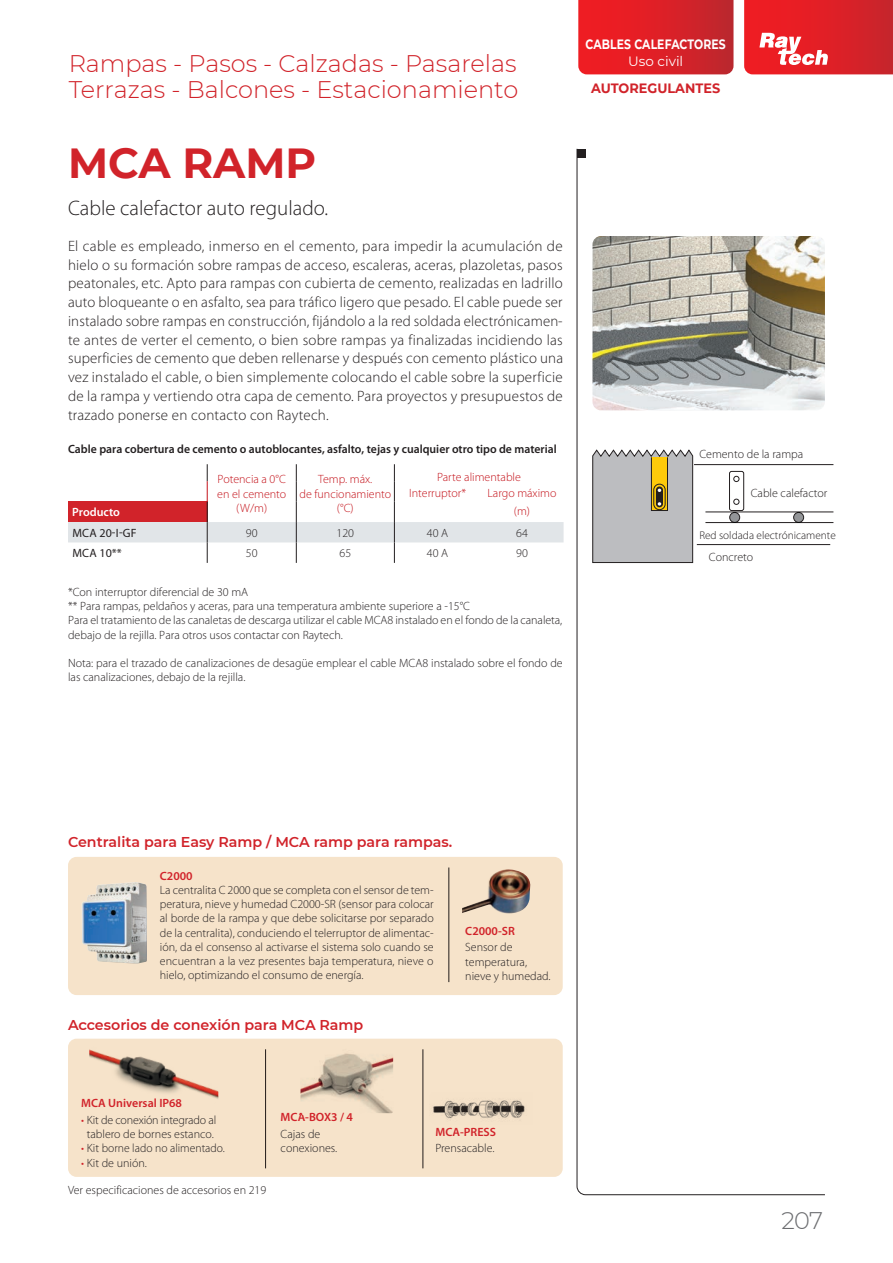
<style>
.page{position:relative;width:893px;height:1263px;background:#fff}
.page>*{position:absolute;margin:0;border:0;box-sizing:border-box;transform-origin:0 0}
.TITOLO_28{font:700 42px "Montserrat";color:#d1232a}
.t1{font:300 24px "Montserrat";color:#d1232a}
.t2{font:300 24px "Montserrat";color:#6c6d70}
.Sottotitolo_16int{font:300 21px "Myriad Pro";color:#231f20}
.TESTO_10_12_5{font:300 15px/18.8px "Myriad Pro";letter-spacing:.015em;color:#231f20;text-align:justify}
.t3{font:600 14.25px "Montserrat";color:#d1232a}
.t4{font:700 13.5px "Montserrat";letter-spacing:.01em;color:#fff;scale:.8 1}
.t5{font:700 13.5px "Montserrat";color:#d1232a;scale:.95 1}
.t6{font:13.5px "Montserrat";color:#fff}
.DIDA_testo_8{font:300 12px/14.2px "Myriad Pro";color:#231f20}
.TestoING{font:300 12px/14.2px "Myriad Pro";color:#231f20}
.t7{font:300 12px/14.2px "Myriad Pro";color:#c4121a;text-align:center}
.testo{font:600 12px "Myriad Pro";color:#231f20}
.DIDA_semi_red{font:600 12px "Myriad Pro";color:#d1232a}
.Normale{font:300 12px "Myriad Pro";color:#231f20}
.t8{font:12px "Myriad Pro";letter-spacing:.02em;color:#231f20}
.t9{font:600 12px "Myriad Pro";color:#fff}
.DIDA_testo_8-2{font:600 12px "Myriad Pro";color:#d1232a}
.Normale-2{font:300 11.25px "Myriad Pro";color:#231f20}
.s1{color:#d1232a}
</style>
<div class="page">
<svg style="left:578px;top:0;width:155px;height:74px;background:#db2127"></svg>
<svg style="left:577px;top:148px;width:248px;height:1047px"></svg>
<svg style="left:744px;top:0;width:149px;height:74px;background:#e13036"></svg>
<div style="left:68px;top:1039px;width:495px;height:138px;background:#f6e3ca;border-radius:9px"></div>
<svg style="left:68px;top:464px;width:496px;height:99px"></svg>
<img style="left:89px;top:1038px;width:129px;height:61px">
<img style="left:433px;top:1099px;width:92px;height:21px">
<hr style="left:423px;top:1049px;width:1px;height:119px;background:#231f20">
<hr style="left:265px;top:1049px;width:1px;height:119px;background:#231f20">
<img style="left:592px;top:236px;width:233px;height:174px">
<hr style="left:697px;top:544px;width:133px;height:1px;background:#231f20">
<hr style="left:694px;top:464px;width:139px;height:1px;background:#231f20">
<div style="left:68px;top:857px;width:495px;height:138px;background:#f6e3ca;border-radius:9px"></div>
<img style="left:462px;top:869px;width:69px;height:45px">
<img style="left:82px;top:882px;width:65px;height:82px">
<hr style="left:449px;top:867px;width:1px;height:115px;background:#231f20">
<img style="left:300px;top:1053px;width:93px;height:60px">
<svg style="left:592px;top:449px;width:101px;height:114px;background:#b7b5ad"></svg>
<hr style="left:705px;top:511px;width:128px;height:1px;background:#231f20">
<hr style="left:705px;top:522px;width:128px;height:1px;background:#231f20">
<div style="left:730px;top:512px;width:10px;height:10px;background:#939598;border-radius:50%"></div>
<div style="left:729px;top:512px;width:11px;height:11px;border:1px solid #231f20;border-radius:50%"></div>
<div style="left:794px;top:512px;width:10px;height:10px;background:#939598;border-radius:50%"></div>
<div style="left:793px;top:512px;width:11px;height:11px;border:1px solid #231f20;border-radius:50%"></div>
<div style="left:729px;top:471px;width:15px;height:40px;border:1px solid #231f20;border-radius:2px"></div>
<svg style="left:733px;top:476px;width:6px;height:6px"></svg>
<svg style="left:733px;top:499px;width:6px;height:6px"></svg>
<p class="t4" style="left:586px;top:35px;width:177px">CABLES CALEFACTORES</p>
<p class="t6" style="left:628px;top:51px;width:57px">Uso civil</p>
<p class="t1" style="left:69px;top:48px;width:449px">Rampas - Pasos - Calzadas - Pasarelas</p>
<p class="t1" style="left:69px;top:73px;width:451px">Terrazas - Balcones - Estacionamiento</p>
<p class="t5" style="left:591px;top:78px;width:137px">AUTOREGULANTES</p>
<p class="TITOLO_28" style="left:68px;top:133px;width:250px">MCA RAMP</p>
<p class="Sottotitolo_16int" style="left:68px;top:195px;width:262px">Cable calefactor auto regulado.</p>
<p class="TESTO_10_12_5" style="left:68px;top:236px;width:497px">El cable es empleado, inmerso en el cemento, para impedir la acumulación de hielo o su formación sobre rampas de acceso, escaleras, aceras, plazoletas, pasos peatonales, etc. Apto para rampas con cubierta de cemento, realizadas en ladrillo auto bloqueante o en asfalto, sea para tráfico ligero que pesado. El cable puede ser instalado sobre rampas en construcción, fijándolo a la red soldada electrónicamen&shy;te antes de verter el cemento, o bien sobre rampas ya finalizadas incidiendo las superficies de cemento que deben rellenarse y después con cemento plástico una vez instalado el cable, o bien simplemente colocando el cable sobre la superficie de la rampa y vertiendo otra capa de cemento. Para proyectos y presupuestos de trazado ponerse en contacto con Raytech.</p>
<p class="testo" style="left:68px;top:441px;width:490px">Cable para cobertura de cemento o autoblocantes, asfalto, tejas y cualquier otro tipo de material</p>
<p class="t7" style="left:437px;top:470px;width:85px">Parte alimentable</p>
<p class="t7" style="left:409px;top:486px;width:59px">Interruptor*</p>
<p class="t7" style="left:488px;top:486px;width:70px">Largo máximo</p>
<p class="t7" style="left:318px;top:472px;width:56px">Temp. máx.</p>
<p class="t7" style="left:299px;top:486px;width:93px">de funcionamiento</p>
<p class="t7" style="left:337px;top:501px;width:18px">(°C)</p>
<p class="t7" style="left:218px;top:472px;width:70px">Potencia a 0°C</p>
<p class="t7" style="left:217px;top:486px;width:71px">en el cemento (W/m)</p>
<p class="t9" style="left:72px;top:505px;width:49px">Producto</p>
<p class="t7" style="left:514px;top:504px;width:18px">(m)</p>
<p class="t8" style="left:72px;top:525px;width:66px">MCA 20-I-GF</p>
<p class="DIDA_testo_8" style="left:246px;top:525px;width:13px">90</p>
<p class="DIDA_testo_8" style="left:337px;top:525px;width:19px">120</p>
<p class="DIDA_testo_8" style="left:427px;top:525px;width:23px">40 A</p>
<p class="DIDA_testo_8" style="left:516px;top:525px;width:13px">64</p>
<p class="t8" style="left:72px;top:546px;width:51px">MCA 10**</p>
<p class="DIDA_testo_8" style="left:246px;top:546px;width:13px">50</p>
<p class="DIDA_testo_8" style="left:339px;top:546px;width:13px">65</p>
<p class="DIDA_testo_8" style="left:427px;top:546px;width:23px">40 A</p>
<p class="DIDA_testo_8" style="left:516px;top:546px;width:13px">90</p>
<p class="TestoING" style="left:68px;top:585px;width:182px">*Con interruptor diferencial de 30 mA</p>
<p class="TestoING" style="left:68px;top:599px;width:404px">** Para rampas, peldaños y aceras, para una temperatura ambiente superiore a -15°C</p>
<p class="TestoING" style="left:68px;top:613px;width:496px">Para el tratamiento de las canaletas de descarga utilizar el cable MCA8 instalado en el fondo de la canaleta, debajo de la rejilla. Para otros usos contactar con Raytech.</p>
<p class="TestoING" style="left:68px;top:656px;width:496px">Nota: para el trazado de canalizaciones de desagüe emplear el cable MCA8 instalado sobre el fondo de las canalizaciones, debajo de la rejilla.</p>
<p class="t3" style="left:68px;top:832px;width:386px">Centralita para Easy Ramp / MCA ramp para rampas.</p>
<p class="DIDA_testo_8-2" style="left:160px;top:868px;width:34px">C2000</p>
<p class="DIDA_testo_8" style="left:160px;top:883px;width:275px;text-align:justify">La centralita C 2000 que se completa con el sensor de tem&shy;peratura, nieve y humedad C2000-SR (sensor para colocar al borde de la rampa y que debe solicitarse por separado de la centralita), conduciendo el telerruptor de alimentac&shy;ión, da el consenso al activarse el sistema solo cuando se encuentran a la vez presentes baja temperatura, nieve o hielo, optimizando el consumo de energía.</p>
<p class="DIDA_semi_red" style="left:465px;top:923px;width:51px">C2000-SR</p>
<p class="DIDA_testo_8" style="left:465px;top:940px;width:63px">Sensor de temperatura,</p>
<p class="DIDA_testo_8" style="left:465px;top:969px;width:87px">nieve y humedad.</p>
<p class="t3" style="left:68px;top:1015px;width:297px">Accesorios de conexión para MCA Ramp</p>
<p class="DIDA_semi_red" style="left:81px;top:1096px;width:102px">MCA Universal IP68</p>
<p class="DIDA_testo_8" style="left:81px;top:1112px;width:137px;text-align:center"><span class="s1">•</span> Kit de conexión integrado al tablero de bornes estanco.</p>
<p class="DIDA_testo_8" style="left:81px;top:1141px;width:145px"><span class="s1">•</span> Kit borne lado no alimentado.</p>
<p class="DIDA_testo_8" style="left:81px;top:1155px;width:67px"><span class="s1">•</span> Kit de unión.</p>
<p class="DIDA_testo_8" style="left:68px;top:1183px;width:200px">Ver especificaciones de accesorios en 219</p>
<p class="DIDA_semi_red" style="left:281px;top:1109px;width:74px">MCA-BOX3 / 4</p>
<p class="DIDA_testo_8" style="left:281px;top:1126px;width:58px">Cajas de conexiones.</p>
<p class="DIDA_semi_red" style="left:435px;top:1124px;width:62px">MCA-PRESS</p>
<p class="DIDA_testo_8" style="left:435px;top:1141px;width:61px">Prensacable.</p>
<p class="DIDA_testo_8" style="left:699px;top:447px;width:105px">Cemento de la rampa</p>
<p class="Normale" style="left:751px;top:485px;width:78px">Cable calefactor</p>
<p class="Normale-2" style="left:699px;top:528px;width:138px">Red soldada electrónicamente</p>
<p class="Normale" style="left:709px;top:550px;width:46px">Concreto</p>
<h2 class="t2" style="left:781px;top:1204px;width:43px">207</h2>
</div>
